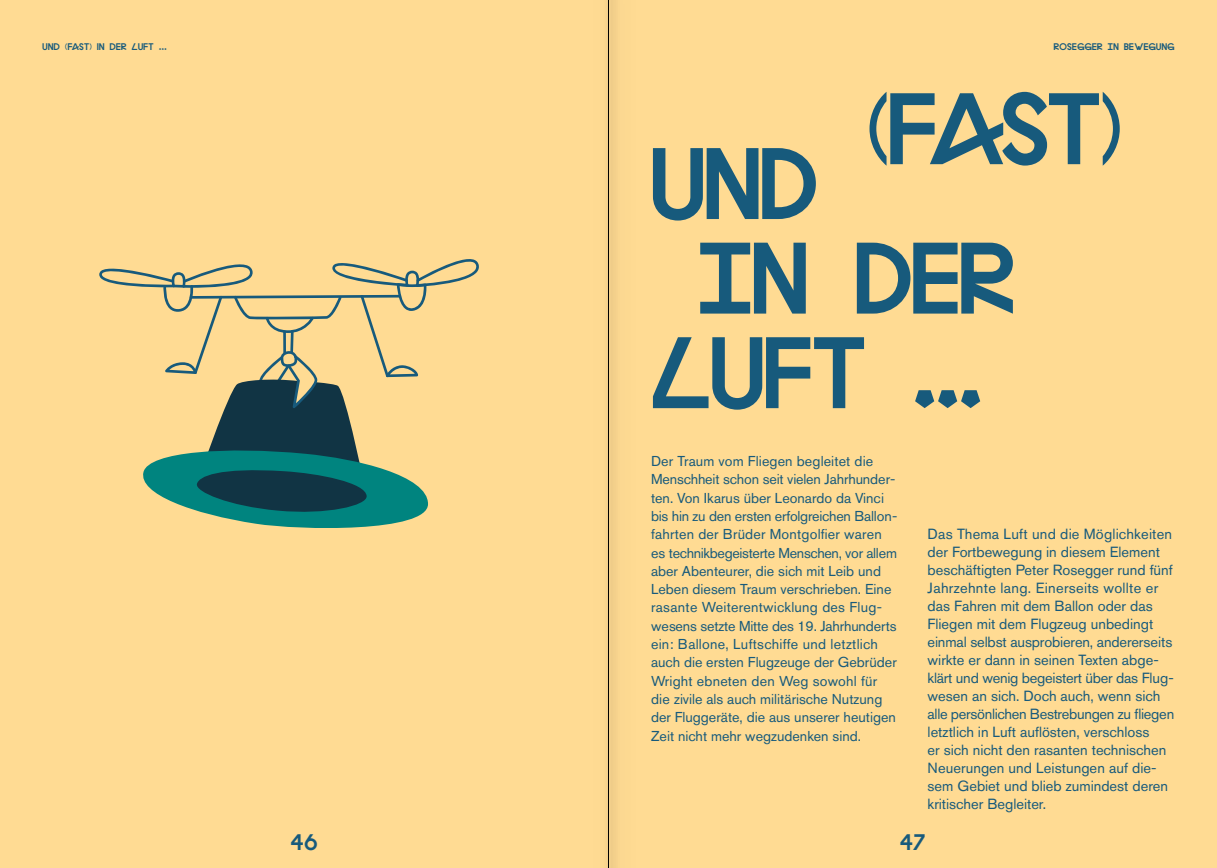
<style>
.page{position:relative;width:1217px;height:868px;background:#fff}
.page>*{position:absolute;margin:0;border:0;box-sizing:border-box;transform-origin:0 0}
.t1{font:94.5px "Lyno Stan";color:#175a7c}
.t2{font:21px "Lyno Stan";color:#175a7c}
.t3{font:14.7px/18px "Akzidenz Grotesk Std";color:#175a7c}
.t4{font:14.25px/18.3px "Akzidenz Grotesk Std";color:#175a7c}
.t5{font:9px "Lyno Stan";letter-spacing:.05em;color:#175a7c}
</style>
<div class="page">
<div style="left:0;top:0;width:1216px;height:867px;background:#ffdb93"></div>
<hr style="left:608px;top:0;width:1px;height:867px;background:#000">
<svg style="left:99px;top:259px;width:380px;height:269px"></svg>
<p class="t5" style="left:43px;top:39px;width:125px">UND (FAST) IN DER LUFT ...</p>
<p class="t5" style="left:1053px;top:39px;width:122px">ROSEGGER IN BEWEGUNG</p>
<h1 class="t1" style="left:867px;top:51px;width:255px">(FAST)</h1>
<h1 class="t1" style="left:651px;top:106px;width:167px">UND</h1>
<h1 class="t1" style="left:698px;top:200px;width:318px">IN DER</h1>
<h1 class="t1" style="left:651px;top:295px;width:332px">LUFT ...</h1>
<p class="t4" style="left:651px;top:451px;width:248px">Der Traum vom Fliegen begleitet die Menschheit schon seit vielen Jahrhunder&shy;ten. Von Ikarus über Leonardo da Vinci bis hin zu den ersten erfolgreichen Ballon&shy;fahrten der Brüder Montgolfier waren es technikbegeisterte Menschen, vor allem aber Abenteurer, die sich mit Leib und Leben diesem Traum verschrieben. Eine rasante Weiterentwicklung des Flug&shy;wesens setzte Mitte des 19. Jahrhunderts ein: Ballone, Luftschiffe und letztlich auch die ersten Flugzeuge der Gebrüder Wright ebneten den Weg sowohl für die zivile als auch militärische Nutzung der Fluggeräte, die aus unserer heutigen Zeit nicht mehr wegzudenken sind.</p>
<p class="t3" style="left:927px;top:524px;width:248px">Das Thema Luft und die Möglichkeiten der Fortbewegung in diesem Element beschäftigten Peter Rosegger rund fünf Jahrzehnte lang. Einerseits wollte er das Fahren mit dem Ballon oder das Fliegen mit dem Flugzeug unbedingt einmal selbst ausprobieren, andererseits wirkte er dann in seinen Texten abge&shy;klärt und wenig begeistert über das Flug&shy;wesen an sich. Doch auch, wenn sich alle persönlichen Bestrebungen zu fliegen letztlich in Luft auflösten, verschloss<br>er sich nicht den rasanten technischen Neuerungen und Leistungen auf die&shy;sem Gebiet und blieb zumindest deren kritischer Begleiter.</p>
<h2 class="t2" style="left:291px;top:824px;width:28px">46</h2>
<h2 class="t2" style="left:899px;top:824px;width:27px">47</h2>
</div>
